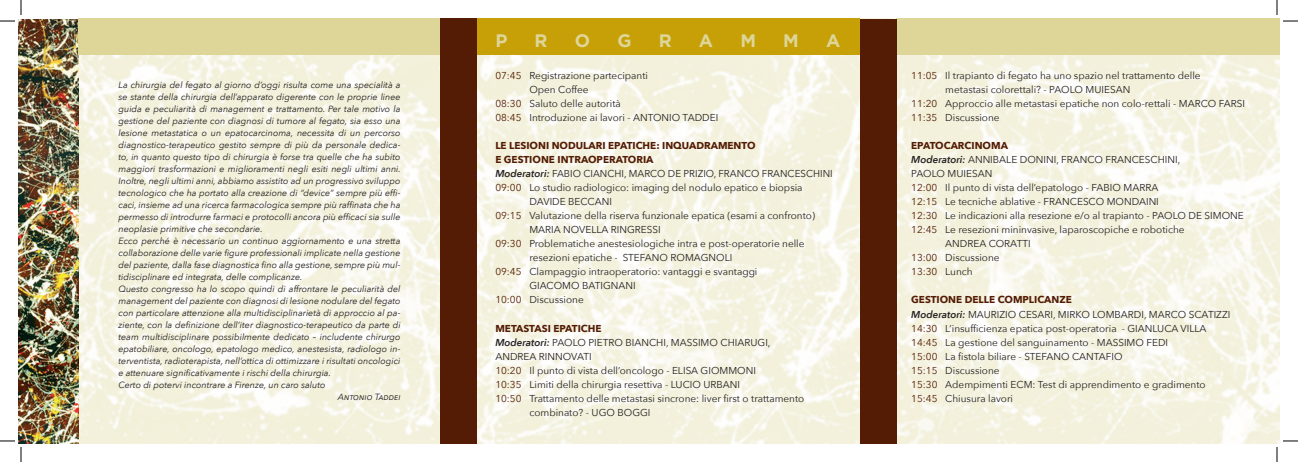
<style>
.page{position:relative;width:1298px;height:462px;background:#fff}
.page>*{position:absolute;margin:0;border:0;box-sizing:border-box;transform-origin:0 0}
.t1{font:700 18px "Gotham";color:#ded699}
.t2{font:10px/14px "Avenir Next";color:#231f20}
.t3{font:700 10px "Avenir Next";color:#541c04}
.t4{font:10px "Avenir Next";color:#541c04}
.t5{font:italic 9px "Avenir Next";color:#231f20}
.s1{color:#541c04}
.s2{font-weight:600;font-style:italic}
.s3{color:#231f20}
.s4{font-weight:700;color:#541c04}
</style>
<div class="page">
<img style="left:78px;top:18px;width:1202px;height:425px">
<img style="left:18px;top:20px;width:60px;height:423px">
<div style="left:477px;top:18px;width:383px;height:37px;background:#c6a006"></div>
<div style="left:78px;top:18px;width:363px;height:37px;background:#ded699"></div>
<div style="left:896px;top:18px;width:384px;height:37px;background:#ded699"></div>
<div style="left:441px;top:18px;width:36px;height:425px;background:#541c04"></div>
<div style="left:860px;top:20px;width:36px;height:423px;background:#541c04"></div>
<svg style="left:0;top:440px;width:15px;height:1px"></svg>
<svg style="left:1283px;top:440px;width:15px;height:1px"></svg>
<svg style="left:0;top:0;width:22px;height:22px"></svg>
<svg style="left:20px;top:447px;width:2px;height:15px"></svg>
<svg style="left:1276px;top:0;width:22px;height:22px"></svg>
<svg style="left:1276px;top:447px;width:2px;height:15px"></svg>
<p class="t5" style="left:118px;top:77px;width:284px">La chirurgia del fegato al giorno d’oggi risulta come una specialità a</p>
<p class="t5" style="left:118px;top:89px;width:284px">se stante della chirurgia dell’apparato digerente con le proprie linee</p>
<p class="t5" style="left:118px;top:101px;width:284px">guida e peculiarità di management e trattamento. Per tale motivo la</p>
<p class="t5" style="left:118px;top:113px;width:284px">gestione del paziente con diagnosi di tumore al fegato, sia esso una</p>
<p class="t5" style="left:118px;top:125px;width:284px">lesione metastatica o un epatocarcinoma, necessita di un percorso</p>
<p class="t5" style="left:118px;top:137px;width:284px">diagnostico-terapeutico gestito sempre di più da personale dedica-</p>
<p class="t5" style="left:118px;top:149px;width:284px">to, in quanto questo tipo di chirurgia è forse tra quelle che ha subito</p>
<p class="t5" style="left:118px;top:161px;width:284px">maggiori trasformazioni e miglioramenti negli esiti negli ultimi anni.</p>
<p class="t5" style="left:118px;top:173px;width:284px">Inoltre, negli ultimi anni, abbiamo assistito ad un progressivo sviluppo</p>
<p class="t5" style="left:118px;top:185px;width:284px">tecnologico che ha portato alla creazione di “device” sempre più effi-</p>
<p class="t5" style="left:118px;top:197px;width:284px">caci, insieme ad una ricerca farmacologica sempre più raffinata che ha</p>
<p class="t5" style="left:118px;top:209px;width:284px">permesso di introdurre farmaci e protocolli ancora più efficaci sia sulle</p>
<p class="t5" style="left:118px;top:221px;width:146px">neoplasie primitive che secondarie.</p>
<p class="t5" style="left:118px;top:233px;width:284px">Ecco perché è necessario un continuo aggiornamento e una stretta</p>
<p class="t5" style="left:118px;top:245px;width:284px">collaborazione delle varie figure professionali implicate nella gestione</p>
<p class="t5" style="left:118px;top:257px;width:284px">del paziente, dalla fase diagnostica fino alla gestione, sempre più mul-</p>
<p class="t5" style="left:118px;top:269px;width:186px">tidisciplinare ed integrata, delle complicanze.</p>
<p class="t5" style="left:118px;top:281px;width:284px">Questo congresso ha lo scopo quindi di affrontare le peculiarità del</p>
<p class="t5" style="left:118px;top:293px;width:284px">management del paziente con diagnosi di lesione nodulare del fegato</p>
<p class="t5" style="left:118px;top:305px;width:284px">con particolare attenzione alla multidisciplinarietà di approccio al pa-</p>
<p class="t5" style="left:118px;top:317px;width:284px">ziente, con la definizione dell’iter diagnostico-terapeutico da parte di</p>
<p class="t5" style="left:118px;top:329px;width:284px">team multidisciplinare possibilmente dedicato – includente chirurgo</p>
<p class="t5" style="left:118px;top:341px;width:284px">epatobiliare, oncologo, epatologo medico, anestesista, radiologo in-</p>
<p class="t5" style="left:118px;top:353px;width:284px">terventista, radioterapista, nell’ottica di ottimizzare i risultati oncologici</p>
<p class="t5" style="left:118px;top:365px;width:214px">e attenuare significativamente i rischi della chirurgia.</p>
<p class="t5" style="left:118px;top:377px;width:208px">Certo di potervi incontrare a Firenze, un caro saluto</p>
<p class="t5" style="left:338px;top:389px;width:64px">Antonio Taddei</p>
<h1 class="t1" style="left:495px;top:30px;width:14px">P</h1>
<h1 class="t1" style="left:535px;top:30px;width:15px">R</h1>
<h1 class="t1" style="left:575px;top:30px;width:17px">O</h1>
<h1 class="t1" style="left:617px;top:30px;width:16px">G</h1>
<h1 class="t1" style="left:659px;top:30px;width:15px">R</h1>
<h1 class="t1" style="left:699px;top:30px;width:16px">A</h1>
<h1 class="t1" style="left:740px;top:30px;width:17px">M</h1>
<h1 class="t1" style="left:783px;top:30px;width:17px">M</h1>
<h1 class="t1" style="left:826px;top:30px;width:16px">A</h1>
<p class="t2" style="left:495px;top:68px;width:154px"><span class="s1">07:45</span> Registrazione partecipanti</p>
<p class="t2" style="left:529px;top:82px;width:61px">Open Coffee</p>
<p class="t2" style="left:495px;top:96px;width:127px"><span class="s1">08:30</span> Saluto delle autorità</p>
<p class="t2" style="left:495px;top:110px;width:224px"><span class="s1">08:45</span> Introduzione ai lavori - ANTONIO TADDEI</p>
<p class="t3" style="left:495px;top:137px;width:262px">LE LESIONI NODULARI EPATICHE: INQUADRAMENTO</p>
<p class="t3" style="left:495px;top:151px;width:160px">E GESTIONE INTRAOPERATORIA</p>
<p class="t2" style="left:495px;top:166px;width:339px"><span class="s2">Moderatori:</span> FABIO CIANCHI, MARCO DE PRIZIO, FRANCO FRANCESCHINI</p>
<p class="t2" style="left:495px;top:180px;width:309px"><span class="s1">09:00</span> Lo studio radiologico: imaging del nodulo epatico e biopsia</p>
<p class="t2" style="left:529px;top:194px;width:84px">DAVIDE BECCANI</p>
<p class="t2" style="left:495px;top:208px;width:321px"><span class="s1">09:15</span> Valutazione della riserva funzionale epatica (esami a confronto)</p>
<p class="t2" style="left:529px;top:222px;width:133px">MARIA NOVELLA RINGRESSI</p>
<p class="t2" style="left:495px;top:236px;width:311px"><span class="s1">09:30</span> Problematiche anestesiologiche intra e post-operatorie nelle</p>
<p class="t2" style="left:529px;top:250px;width:204px">resezioni epatiche - STEFANO ROMAGNOLI</p>
<p class="t2" style="left:495px;top:264px;width:264px"><span class="s1">09:45</span> Clampaggio intraoperatorio: vantaggi e svantaggi</p>
<p class="t2" style="left:529px;top:278px;width:108px">GIACOMO BATIGNANI</p>
<p class="t2" style="left:495px;top:292px;width:90px"><span class="s1">10:00</span> Discussione</p>
<p class="t3" style="left:495px;top:319px;width:108px">METASTASI EPATICHE</p>
<p class="t2" style="left:495px;top:334px;width:277px"><span class="s2">Moderatori:</span> PAOLO PIETRO BIANCHI, MASSIMO CHIARUGI,</p>
<p class="t2" style="left:495px;top:348px;width:98px">ANDREA RINNOVATI</p>
<p class="t2" style="left:495px;top:362px;width:262px"><span class="s1">10:20</span> Il punto di vista dell’oncologo - ELISA GIOMMONI</p>
<p class="t2" style="left:495px;top:376px;width:246px"><span class="s1">10:35</span> Limiti della chirurgia resettiva - LUCIO URBANI</p>
<p class="t2" style="left:495px;top:390px;width:310px"><span class="s1">10:50</span> Trattamento delle metastasi sincrone: liver first o trattamento</p>
<p class="t2" style="left:529px;top:404px;width:123px">combinato? - UGO BOGGI</p>
<p class="t2" style="left:911px;top:68px;width:291px"><span class="s1">11:05</span> Il trapianto di fegato ha uno spazio nel trattamento delle</p>
<p class="t2" style="left:945px;top:82px;width:187px">metastasi colorettali? - PAOLO MUIESAN</p>
<p class="t2" style="left:911px;top:96px;width:335px"><span class="s1">11:20</span> Approccio alle metastasi epatiche non colo-rettali - MARCO FARSI</p>
<p class="t2" style="left:911px;top:110px;width:90px"><span class="s1">11:35</span> Discussione</p>
<p class="t3" style="left:911px;top:137px;width:98px">EPATOCARCINOMA</p>
<p class="t2" style="left:911px;top:152px;width:271px"><span class="s2">Moderatori:</span> ANNIBALE DONINI, FRANCO FRANCESCHINI,</p>
<p class="t2" style="left:911px;top:166px;width:83px">PAOLO MUIESAN</p>
<p class="t2" style="left:911px;top:180px;width:249px"><span class="s1">12:00</span> Il punto di vista dell’epatologo - FABIO MARRA</p>
<p class="t2" style="left:911px;top:194px;width:249px"><span class="s1">12:15</span> Le tecniche ablative - FRANCESCO MONDAINI</p>
<p class="t2" style="left:911px;top:208px;width:334px"><span class="s1">12:30</span> Le indicazioni alla resezione e/o al trapianto - PAOLO DE SIMONE</p>
<p class="t2" style="left:911px;top:222px;width:275px"><span class="s1">12:45</span> Le resezioni mininvasive, laparoscopiche e robotiche</p>
<p class="t2" style="left:945px;top:236px;width:87px">ANDREA CORATTI</p>
<p class="t2" style="left:911px;top:250px;width:90px"><span class="s1">13:00</span> Discussione</p>
<p class="t4" style="left:911px;top:263px;width:63px">13:30 <span class="s3">Lunch</span></p>
<p class="t2" style="left:911px;top:292px;width:321px"><span class="s4">GESTIONE DELLE COMPLICANZE<br></span><span class="s2">Moderatori:</span> MAURIZIO CESARI, MIRKO LOMBARDI, MARCO SCATIZZI <span class="s1">14:30</span> L’insufficienza epatica post-operatoria - GIANLUCA VILLA <span class="s1">14:45</span> La gestione del sanguinamento - MASSIMO FEDI<br><span class="s1">15:00</span> La fistola biliare - STEFANO CANTAFIO<br><span class="s1">15:15</span> Discussione<br><span class="s1">15:30</span> Adempimenti ECM: Test di apprendimento e gradimento <span class="s1">15:45</span> Chiusura lavori</p>
</div>
